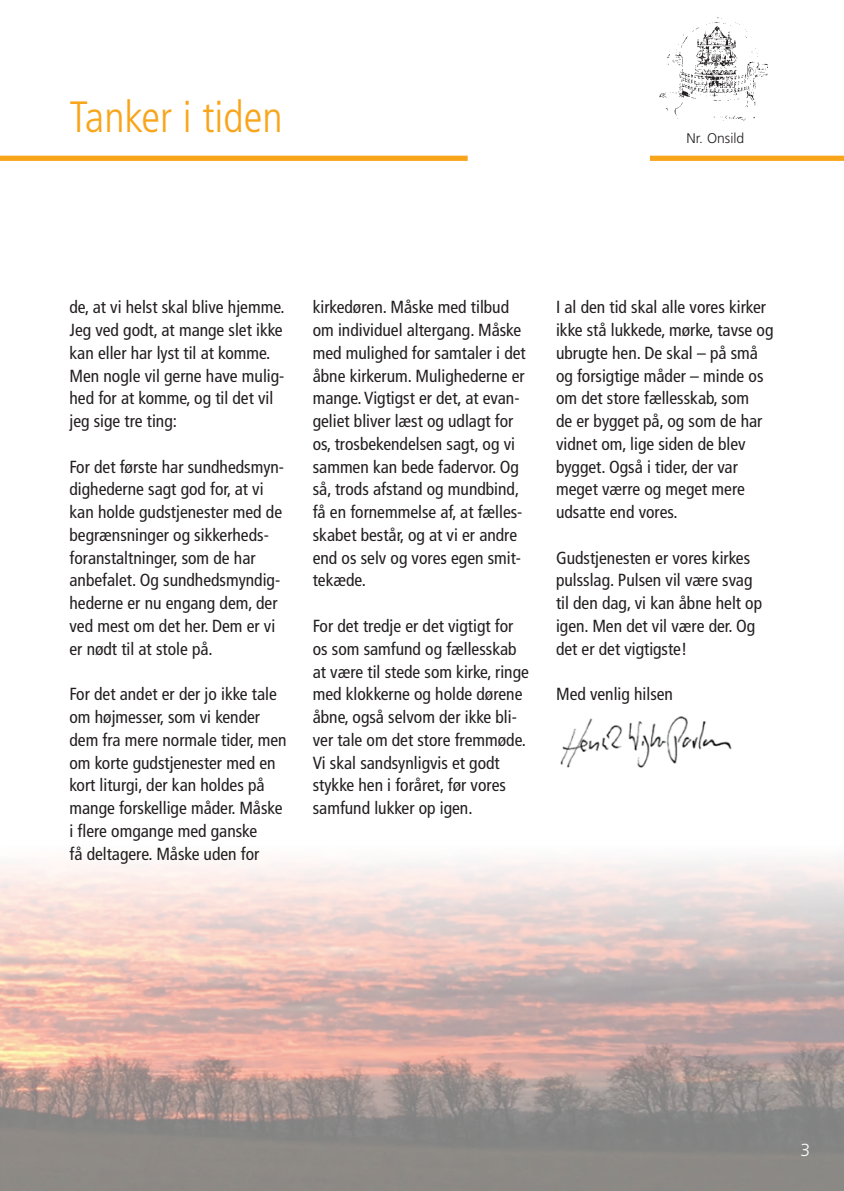
<style>
.page{position:relative;width:844px;height:1191px;background:#fff}
.page>*{position:absolute;margin:0;border:0;box-sizing:border-box;transform-origin:0 0}
.t1{font:300 condensed 43.75px "Frutiger";color:#f9a51b}
.t2{font:condensed 17.5px/22.8px "Frutiger";color:#231f20}
.t3{font:300 17.5px "Frutiger";color:#fff}
.t4{font:300 14px "Frutiger";color:#231f20}
</style>
<div class="page">
<img style="left:0;top:861px;width:843px;height:330px">
<div style="left:649px;top:156px;width:194px;height:5px;background:#f9a51b"></div>
<div style="left:0;top:156px;width:467px;height:5px;background:#f9a51b"></div>
<img style="left:659px;top:17px;width:109px;height:104px">
<img style="left:560px;top:716px;width:172px;height:52px">
<h1 class="t1" style="left:69px;top:92px;width:215px">Tanker i tiden</h1>
<p class="t4" style="left:686px;top:130px;width:59px">Nr. Onsild</p>
<p class="t2" style="left:69px;top:296px;width:216px">de, at vi helst skal blive hjemme.<br>Jeg ved godt, at mange slet ikke kan eller har lyst til at komme.<br>Men nogle vil gerne have mulig&shy;hed for at komme, og til det vil jeg sige tre ting:</p>
<p class="t2" style="left:69px;top:455px;width:216px">For det første har sundhedsmyn&shy;dighederne sagt god for, at vi kan holde gudstjenester med de begrænsninger og sikkerheds&shy;foranstaltninger, som de har anbefalet. Og sundhedsmyndig&shy;hederne er nu engang dem, der ved mest om det her. Dem er vi er nødt til at stole på.</p>
<p class="t2" style="left:69px;top:683px;width:219px">For det andet er der jo ikke tale om højmesser, som vi kender dem fra mere normale tider, men om korte gudstjenester med en kort liturgi, der kan holdes på mange forskellige måder. Måske i flere omgange med ganske<br>få deltagere. Måske uden for</p>
<p class="t2" style="left:313px;top:296px;width:214px">kirkedøren. Måske med tilbud om individuel altergang. Måske med mulighed for samtaler i det åbne kirkerum. Mulighederne er mange. Vigtigst er det, at evan&shy;geliet bliver læst og udlagt for os, trosbekendelsen sagt, og vi sammen kan bede fadervor. Og så, trods afstand og mundbind, få en fornemmelse af, at fælles&shy;skabet består, og at vi er andre end os selv og vores egen smit&shy;tekæde.</p>
<p class="t2" style="left:313px;top:614px;width:217px">For det tredje er det vigtigt for os som samfund og fællesskab at være til stede som kirke, ringe med klokkerne og holde dørene åbne, også selvom der ikke bli&shy;ver tale om det store fremmøde.<br>Vi skal sandsynligvis et godt stykke hen i foråret, før vores samfund lukker op igen.</p>
<p class="t2" style="left:556px;top:296px;width:219px">I al den tid skal alle vores kirker ikke stå lukkede, mørke, tavse og ubrugte hen. De skal – på små og forsigtige måder – minde os om det store fællesskab, som<br>de er bygget på, og som de har vidnet om, lige siden de blev bygget. Også i tider, der var meget værre og meget mere udsatte end vores.</p>
<p class="t2" style="left:556px;top:546px;width:207px">Gudstjenesten er vores kirkes pulsslag. Pulsen vil være svag til den dag, vi kan åbne helt op igen. Men det vil være der. Og det er det vigtigste!</p>
<p class="t2" style="left:556px;top:683px;width:118px">Med venlig hilsen</p>
<p class="t3" style="left:800px;top:1139px;width:11px">3</p>
</div>
